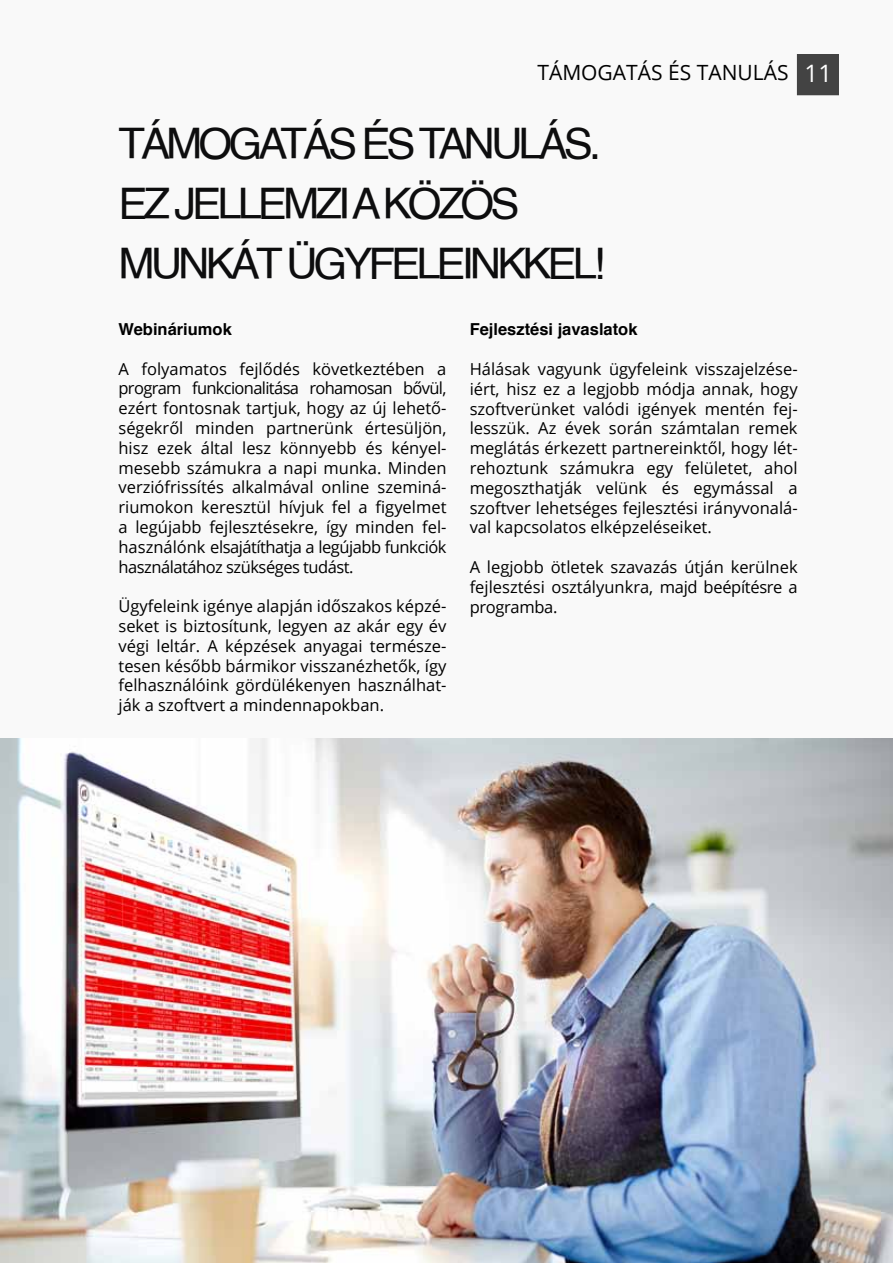
<style>
.page{position:relative;width:893px;height:1263px;background:#f5f6f6}
.page>*{position:absolute;margin:0;border:0;box-sizing:border-box;transform-origin:0 0}
.t1{font:43.5px/60px "Helvetica";letter-spacing:-.09em;color:#0d0d0e}
.t2{font:21px "Open Sans";color:#000}
.t3{font:16.5px/19.8px "Open Sans";color:#000;text-align:justify}
.t4{font:700 16.5px "Helvetica";color:#000}
.s1{font-size:24px;color:#fff}
</style>
<div class="page">
<div style="left:798px;top:55px;width:40px;height:40px;background:#434343"></div>
<img style="left:0;top:738px;width:893px;height:525px">
<p class="t2" style="left:537px;top:58px;width:296px">TÁMOGATÁS ÉS TANULÁS <span class="s1">11</span></p>
<h1 class="t1" style="left:118px;top:115px;width:488px">TÁMOGATÁS ÉS TANULÁS.<br>EZ JELLEMZI A KÖZÖS<br>MUNKÁT ÜGYFELEINKKEL!</h1>
<p class="t4" style="left:118px;top:316px;width:115px">Webináriumok</p>
<p class="t3" style="left:118px;top:358px;width:329px">A folyamatos fejlődés következtében a program funkcionalitása rohamosan bővül, ezért fontosnak tartjuk, hogy az új lehető&shy;ségekről minden partnerünk értesüljön, hisz ezek által lesz könnyebb és kényel&shy;mesebb számukra a napi munka. Minden verziófrissítés alkalmával online szeminá&shy;riumokon keresztül hívjuk fel a figyelmet a legújabb fejlesztésekre, így minden fel&shy;használónk elsajátíthatja a legújabb funkciók használatához szükséges tudást.</p>
<p class="t3" style="left:118px;top:596px;width:329px">Ügyfeleink igénye alapján időszakos képzé&shy;seket is biztosítunk, legyen az akár egy év végi leltár. A képzések anyagai természe&shy;tesen később bármikor visszanézhetők, így felhasználóink gördülékenyen használhat&shy;ják a szoftvert a mindennapokban.</p>
<p class="t4" style="left:470px;top:316px;width:169px">Fejlesztési javaslatok</p>
<p class="t3" style="left:470px;top:359px;width:329px">Hálásak vagyunk ügyfeleink visszajelzése&shy;iért, hisz ez a legjobb módja annak, hogy szoftverünket valódi igények mentén fej&shy;lesszük. Az évek során számtalan remek meglátás érkezett partnereinktől, hogy lét&shy;rehoztunk számukra egy felületet, ahol megoszthatják velünk és egymással a szoftver lehetséges fejlesztési irányvonalá&shy;val kapcsolatos elképzeléseiket.</p>
<p class="t3" style="left:470px;top:557px;width:329px">A legjobb ötletek szavazás útján kerülnek fejlesztési osztályunkra, majd beépítésre a programba.</p>
</div>
